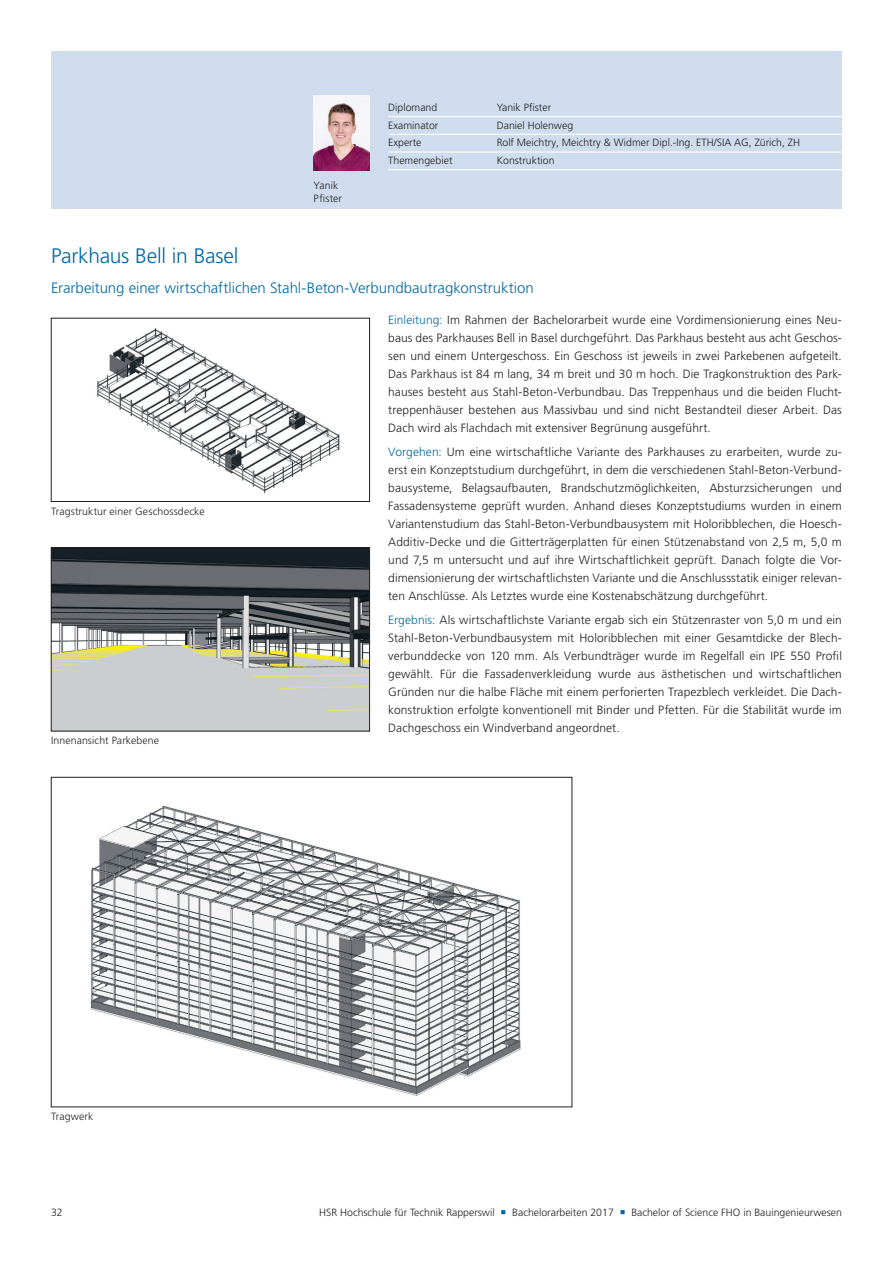
<style>
.page{position:relative;width:893px;height:1263px;background:#fff}
.page>*{position:absolute;margin:0;border:0;box-sizing:border-box;transform-origin:0 0}
.t1{font:300 21px "Frutiger LT Pro";letter-spacing:-.01em;color:#0068a5}
.t2{font:300 15px "Frutiger LT Pro";color:#0068a5}
.t3{font:300 12px/18px "Frutiger LT Pro";letter-spacing:.005em;color:#231f20;text-align:justify}
.t4{font:300 10.5px/13.5px "Frutiger LT Pro";color:#231f20}
.s1{color:#0068a5}
</style>
<div class="page">
<div style="left:51px;top:51px;width:791px;height:157px;background:#cedced"></div>
<img style="left:97px;top:328px;width:243px;height:166px">
<div style="left:51px;top:318px;width:319px;height:184px;border:1px solid #231f20"></div>
<img style="left:53px;top:549px;width:315px;height:180px">
<div style="left:51px;top:547px;width:319px;height:184px;border:1px solid #231f20"></div>
<img style="left:90px;top:805px;width:431px;height:291px">
<hr style="left:388px;top:116px;width:454px;height:1px;background:#fff">
<hr style="left:388px;top:134px;width:454px;height:1px;background:#fff">
<hr style="left:388px;top:151px;width:454px;height:2px;background:#fff">
<hr style="left:388px;top:169px;width:454px;height:1px;background:#fff">
<img style="left:314px;top:95px;width:56px;height:75px">
<p class="t4" style="left:314px;top:178px;width:30px">Yanik<br>Pfister</p>
<p class="t4" style="left:388px;top:101px;width:51px">Diplomand</p>
<p class="t4" style="left:497px;top:101px;width:56px">Yanik Pfister</p>
<p class="t4" style="left:388px;top:118px;width:52px">Examinator</p>
<p class="t4" style="left:497px;top:118px;width:78px">Daniel Holenweg</p>
<p class="t4" style="left:388px;top:136px;width:35px">Experte</p>
<p class="t4" style="left:497px;top:136px;width:305px">Rolf Meichtry, Meichtry &amp; Widmer Dipl.-Ing. ETH/SIA AG, Zürich, ZH</p>
<p class="t4" style="left:388px;top:154px;width:66px">Themengebiet</p>
<p class="t4" style="left:497px;top:154px;width:59px">Konstruktion</p>
<h1 class="t1" style="left:51px;top:243px;width:189px">Parkhaus Bell in Basel</h1>
<p class="t2" style="left:51px;top:279px;width:484px">Erarbeitung einer wirtschaftlichen Stahl-Beton-Verbundbautragkonstruktion</p>
<p class="t4" style="left:51px;top:504px;width:155px">Tragstruktur einer Geschossdecke</p>
<p class="t4" style="left:51px;top:734px;width:110px">Innenansicht Parkebene</p>
<p class="t4" style="left:51px;top:1110px;width:44px">Tragwerk</p>
<p class="t3" style="left:388px;top:311px;width:455px"><span class="s1">Einleitung:</span> Im Rahmen der Bachelorarbeit wurde eine Vordimensionierung eines Neu&shy;baus des Parkhauses Bell in Basel durchgeführt. Das Parkhaus besteht aus acht Geschos&shy;sen und einem Untergeschoss. Ein Geschoss ist jeweils in zwei Parkebenen aufgeteilt.<br>Das Parkhaus ist 84 m lang, 34 m breit und 30 m hoch. Die Tragkonstruktion des Park&shy;hauses besteht aus Stahl-Beton-Verbundbau. Das Treppenhaus und die beiden Flucht&shy;treppenhäuser bestehen aus Massivbau und sind nicht Bestandteil dieser Arbeit. Das Dach wird als Flachdach mit extensiver Begrünung ausgeführt.</p>
<p class="t3" style="left:388px;top:443px;width:455px"><span class="s1">Vorgehen:</span> Um eine wirtschaftliche Variante des Parkhauses zu erarbeiten, wurde zu&shy;erst ein Konzeptstudium durchgeführt, in dem die verschiedenen Stahl-Beton-Verbund&shy;bausysteme, Belagsaufbauten, Brandschutzmöglichkeiten, Absturzsicherungen und Fassadensysteme geprüft wurden. Anhand dieses Konzeptstudiums wurden in einem Variantenstudium das Stahl-Beton-Verbundbausystem mit Holoribblechen, die Hoesch-Additiv-Decke und die Gitterträgerplatten für einen Stützenabstand von 2,5 m, 5,0 m und 7,5 m untersucht und auf ihre Wirtschaftlichkeit geprüft. Danach folgte die Vor&shy;dimensionierung der wirtschaftlichsten Variante und die Anschlussstatik einiger relevan&shy;ten Anschlüsse. Als Letztes wurde eine Kostenabschätzung durchgeführt.</p>
<p class="t3" style="left:388px;top:611px;width:455px"><span class="s1">Ergebnis:</span> Als wirtschaftlichste Variante ergab sich ein Stützenraster von 5,0 m und ein Stahl-Beton-Verbundbausystem mit Holoribblechen mit einer Gesamtdicke der Blech&shy;verbunddecke von 120 mm. Als Verbundträger wurde im Regelfall ein IPE 550 Profil gewählt. Für die Fassadenverkleidung wurde aus ästhetischen und wirtschaftlichen Gründen nur die halbe Fläche mit einem perforierten Trapezblech verkleidet. Die Dach&shy;konstruktion erfolgte konventionell mit Binder und Pfetten. Für die Stabilität wurde im Dachgeschoss ein Windverband angeordnet.</p>
<p class="t4" style="left:51px;top:1206px;width:13px">32</p>
<p class="t4" style="left:319px;top:1206px;width:524px">HSR Hochschule für Technik Rapperswil <span class="s1">○</span> Bachelorarbeiten 2017 <span class="s1">○</span> Bachelor of Science FHO in Bauingenieurwesen</p>
</div>
